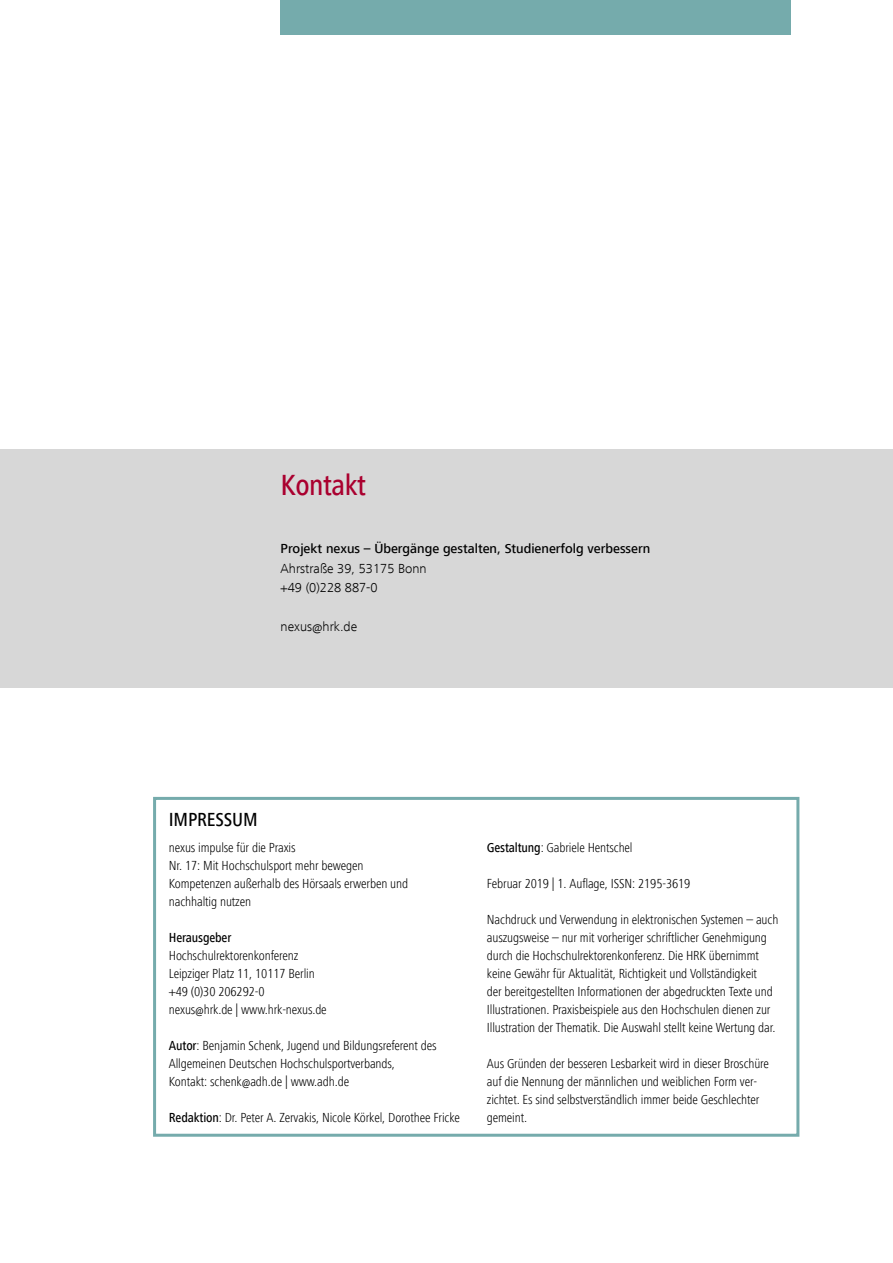
<style>
.page{position:relative;width:893px;height:1263px;background:#fff}
.page>*{position:absolute;margin:0;border:0;box-sizing:border-box;transform-origin:0 0}
.Head_2{font:500 condensed 30px "Frutiger Next LT";letter-spacing:-.015em;color:#aa002f}
.Head_Kasten{font:500 condensed 19.5px "Frutiger Next LT";letter-spacing:-.01em;color:#000}
.Impressum_Copy{font:300 condensed 13.5px/18px "Frutiger Next LT";letter-spacing:-.01em;color:#000}
.Copy{font:500 13.5px "Frutiger Next LT";color:#000}
.Copy-2{font:300 13.5px "Frutiger Next LT";color:#000}
.s1{font-weight:500}
</style>
<div class="page">
<div style="left:281px;top:0;width:510px;height:34px;background:#75abac"></div>
<div style="left:0;top:450px;width:893px;height:238px;background:#d7d7d7"></div>
<div style="left:153px;top:797px;width:646px;height:340px;border:3px solid #75abac"></div>
<p class="Head_2" style="left:281px;top:468px;width:87px">Kontakt</p>
<p class="Copy" style="left:281px;top:541px;width:371px">Projekt nexus – Übergänge gestalten, Studienerfolg verbessern</p>
<p class="Copy-2" style="left:281px;top:561px;width:148px">Ahrstraße 39, 53175 Bonn</p>
<p class="Copy-2" style="left:281px;top:580px;width:98px">+49 (0)228 887-0</p>
<p class="Copy-2" style="left:281px;top:619px;width:78px">nexus@hrk.de</p>
<p class="Head_Kasten" style="left:169px;top:808px;width:90px">IMPRESSUM</p>
<p class="Impressum_Copy" style="left:169px;top:839px;width:128px">nexus impulse für die Praxis</p>
<p class="Impressum_Copy" style="left:169px;top:857px;width:196px">Nr. 17: Mit Hochschulsport mehr bewegen</p>
<p class="Impressum_Copy" style="left:169px;top:875px;width:241px">Kompetenzen außerhalb des Hörsaals erwerben und nachhaltig nutzen</p>
<p class="Impressum_Copy" style="left:169px;top:929px;width:148px"><span class="s1">Herausgeber<br></span>Hochschulrektorenkonferenz<br>Leipziger Platz 11, 10117 Berlin +49 (0)30 206292-0</p>
<p class="Impressum_Copy" style="left:169px;top:1001px;width:159px">nexus@hrk.de | www.hrk-nexus.de</p>
<p class="Impressum_Copy" style="left:169px;top:1037px;width:269px"><span class="s1">Autor</span>: Benjamin Schenk, Jugend und Bildungsreferent des<br>Allgemeinen Deutschen Hochschulsportverbands,<br>Kontakt: schenk@adh.de | www.adh.de</p>
<p class="Impressum_Copy" style="left:169px;top:1109px;width:293px"><span class="s1">Redaktion</span>: Dr. Peter A. Zervakis, Nicole Körkel, Dorothee Fricke</p>
<p class="Impressum_Copy" style="left:487px;top:839px;width:147px"><span class="s1">Gestaltung</span>: Gabriele Hentschel</p>
<p class="Impressum_Copy" style="left:487px;top:875px;width:205px">Februar 2019 | 1. Auflage, ISSN: 2195-3619</p>
<p class="Impressum_Copy" style="left:487px;top:911px;width:293px">Nachdruck und Verwendung in elektronischen Systemen – auch auszugsweise – nur mit vorheriger schriftlicher Genehmigung durch die Hochschulrektorenkonferenz. Die HRK übernimmt keine Gewähr für Aktualität, Richtigkeit und Vollständigkeit<br>der bereitgestellten Informationen der abgedruckten Texte und Illustrationen. Praxisbeispiele aus den Hochschulen dienen zur Illustration der Thematik. Die Auswahl stellt keine Wertung dar.</p>
<p class="Impressum_Copy" style="left:487px;top:1055px;width:284px">Aus Gründen der besseren Lesbarkeit wird in dieser Broschüre auf die Nennung der männlichen und weiblichen Form ver&shy;zichtet. Es sind selbstverständlich immer beide Geschlechter gemeint.</p>
</div>
